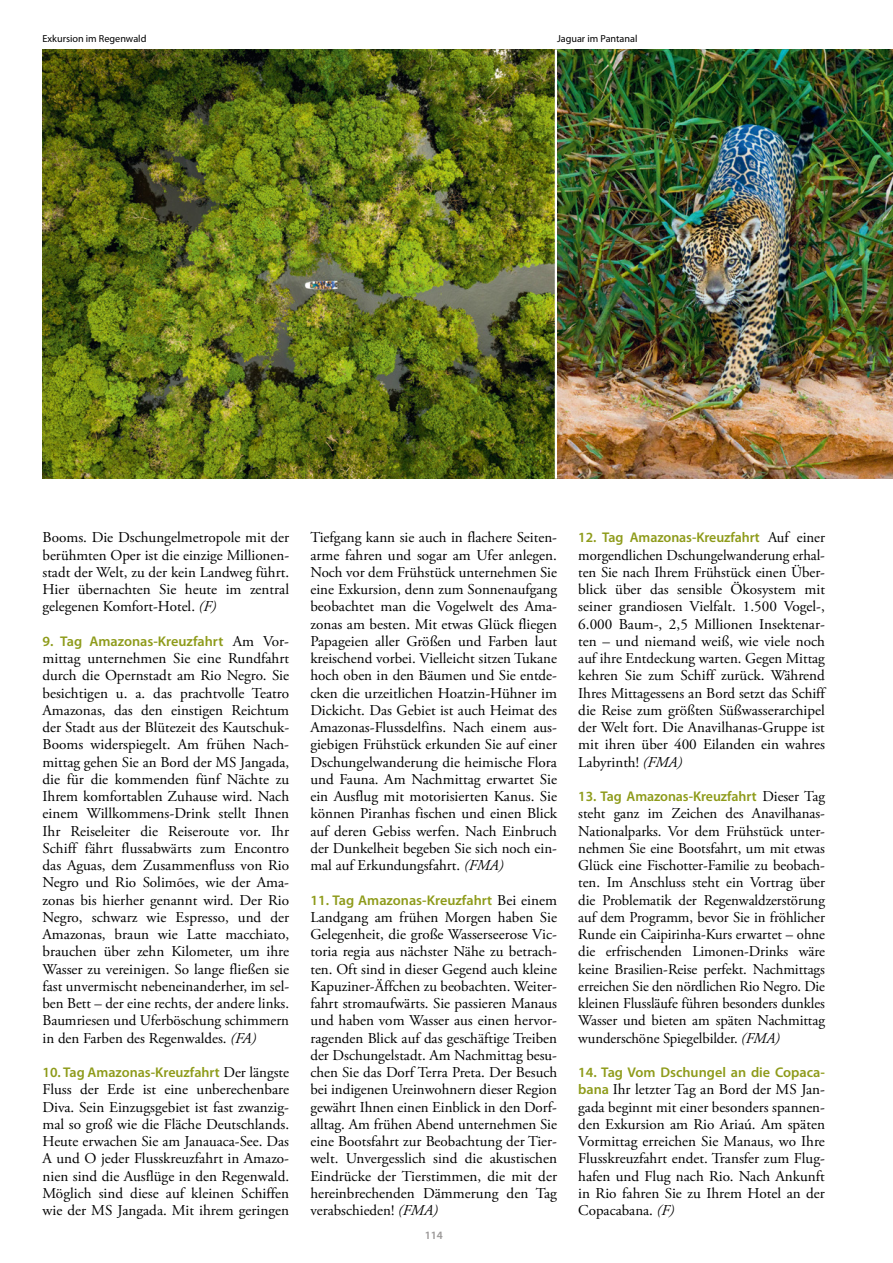
<style>
.page{position:relative;width:893px;height:1263px;background:#fff}
.page>*{position:absolute;margin:0;border:0;box-sizing:border-box;transform-origin:0 0}
.t1{font:15px/17.2px "Adobe Garamond Pro";color:#000;text-align:justify}
.t2{font:600 14.1px "Myriad Pro";color:#8e9b1a}
.t3{font:600 11.25px "Myriad Pro";color:#9a9897}
.t4{font:10.2px "Myriad Pro";color:#000}
.s1{font-style:italic}
.s2{font-family:"Adobe Garamond Pro";font-weight:400;font-size:15px;color:#000}
.s3{font-family:"Myriad Pro";font-weight:600;font-size:14.1px;color:#8e9b1a}
</style>
<div class="page">
<img style="left:43px;top:49px;width:850px;height:430px">
<hr style="left:555px;top:49px;width:2px;height:430px;background:#fff">
<p class="t4" style="left:43px;top:33px;width:105px">Exkursion im Regenwald</p>
<p class="t4" style="left:557px;top:33px;width:82px">Jaguar im Pantanal</p>
<p class="t1" style="left:43px;top:529px;width:248px">Booms. Die Dschungelmetropole mit der berühmten Oper ist die einzige Millionen&shy;stadt der Welt, zu der kein Landweg führt.<br>Hier übernachten Sie heute im zentral gelegenen Komfort-Hotel. <span class="s1">(F)</span></p>
<p class="t2" style="left:43px;top:633px;width:247px">9. Tag Amazonas-Kreuzfahrt <span class="s2">Am Vor-</span></p>
<p class="t1" style="left:43px;top:650px;width:248px">mittag unternehmen Sie eine Rundfahrt durch die Opernstadt am Rio Negro. Sie besichtigen u. a. das prachtvolle Teatro Amazonas, das den einstigen Reichtum der Stadt aus der Blütezeit des Kautschuk-Booms widerspiegelt. Am frühen Nach&shy;mittag gehen Sie an Bord der MS Jangada, die für die kommenden fünf Nächte zu Ihrem komfortablen Zuhause wird. Nach einem Willkommens-Drink stellt Ihnen Ihr Reiseleiter die Reiseroute vor. Ihr Schiff fährt flussabwärts zum Encontro das Aguas, dem Zusammenfluss von Rio Negro und Rio Solimões, wie der Ama&shy;zonas bis hierher genannt wird. Der Rio Negro, schwarz wie Espresso, und der Amazonas, braun wie Latte macchiato, brauchen über zehn Kilometer, um ihre Wasser zu vereinigen. So lange fließen sie fast unvermischt nebeneinanderher, im sel&shy;ben Bett – der eine rechts, der andere links.<br>Baumriesen und Uferböschung schimmern in den Farben des Regenwaldes. <span class="s1">(FA)</span></p>
<p class="t2" style="left:43px;top:1065px;width:248px">10. Tag Amazonas-Kreuzfahrt <span class="s2">Der längste</span></p>
<p class="t1" style="left:43px;top:1081px;width:248px">Fluss der Erde ist eine unberechenbare Diva. Sein Einzugsgebiet ist fast zwanzig&shy;mal so groß wie die Fläche Deutschlands.<br>Heute erwachen Sie am Janauaca-See. Das A und O jeder Flusskreuzfahrt in Amazo&shy;nien sind die Ausflüge in den Regenwald.<br>Möglich sind diese auf kleinen Schiffen wie der MS Jangada. Mit ihrem geringen</p>
<p class="t1" style="left:310px;top:529px;width:248px">Tiefgang kann sie auch in flachere Seiten&shy;arme fahren und sogar am Ufer anlegen.<br>Noch vor dem Frühstück unternehmen Sie eine Exkursion, denn zum Sonnenaufgang beobachtet man die Vogelwelt des Ama&shy;zonas am besten. Mit etwas Glück fliegen Papageien aller Größen und Farben laut kreischend vorbei. Vielleicht sitzen Tukane hoch oben in den Bäumen und Sie entde&shy;cken die urzeitlichen Hoatzin-Hühner im Dickicht. Das Gebiet ist auch Heimat des Amazonas-Flussdelfins. Nach einem aus&shy;giebigen Frühstück erkunden Sie auf einer Dschungelwanderung die heimische Flora und Fauna. Am Nachmittag erwartet Sie ein Ausflug mit motorisierten Kanus. Sie können Piranhas fischen und einen Blick auf deren Gebiss werfen. Nach Einbruch der Dunkelheit begeben Sie sich noch ein&shy;mal auf Erkundungsfahrt. <span class="s1">(FMA)</span></p>
<p class="t2" style="left:310px;top:892px;width:248px">11. Tag Amazonas-Kreuzfahrt <span class="s2">Bei einem</span></p>
<p class="t1" style="left:310px;top:909px;width:248px">Landgang am frühen Morgen haben Sie Gelegenheit, die große Wasserseerose Vic&shy;toria regia aus nächster Nähe zu betrach&shy;ten. Oft sind in dieser Gegend auch kleine Kapuziner-Äffchen zu beobachten. Weiter&shy;fahrt stromaufwärts. Sie passieren Manaus und haben vom Wasser aus einen hervor&shy;ragenden Blick auf das geschäftige Treiben der Dschungelstadt. Am Nachmittag besu&shy;chen Sie das Dorf Terra Preta. Der Besuch bei indigenen Ureinwohnern dieser Region gewährt Ihnen einen Einblick in den Dorf&shy;alltag. Am frühen Abend unternehmen Sie eine Bootsfahrt zur Beobachtung der Tier&shy;welt. Unvergesslich sind die akustischen Eindrücke der Tierstimmen, die mit der hereinbrechenden Dämmerung den Tag verabschieden! <span class="s1">(FMA)</span></p>
<p class="t3" style="left:425px;top:1229px;width:20px">114</p>
<p class="t2" style="left:578px;top:530px;width:248px">12. Tag Amazonas-Kreuzfahrt <span class="s2">Auf einer</span></p>
<p class="t1" style="left:578px;top:547px;width:248px">morgendlichen Dschungelwanderung erhal&shy;ten Sie nach Ihrem Frühstück einen Über&shy;blick über das sensible Ökosystem mit seiner grandiosen Vielfalt. 1.500 Vogel-, 6.000 Baum-, 2,5 Millionen Insektenar&shy;ten – und niemand weiß, wie viele noch auf ihre Entdeckung warten. Gegen Mittag kehren Sie zum Schiff zurück. Während Ihres Mittagessens an Bord setzt das Schiff die Reise zum größten Süßwasserarchipel der Welt fort. Die Anavilhanas-Gruppe ist mit ihren über 400 Eilanden ein wahres Labyrinth! <span class="s1">(FMA)</span></p>
<p class="t2" style="left:578px;top:789px;width:248px">13. Tag Amazonas-Kreuzfahrt <span class="s2">Dieser Tag</span></p>
<p class="t1" style="left:578px;top:805px;width:248px">steht ganz im Zeichen des Anavilhanas-Nationalparks. Vor dem Frühstück unter&shy;nehmen Sie eine Bootsfahrt, um mit etwas Glück eine Fischotter-Familie zu beobach&shy;ten. Im Anschluss steht ein Vortrag über die Problematik der Regenwaldzerstörung auf dem Programm, bevor Sie in fröhlicher Runde ein Caipirinha-Kurs erwartet – ohne die erfrischenden Limonen-Drinks wäre keine Brasilien-Reise perfekt. Nachmittags erreichen Sie den nördlichen Rio Negro. Die kleinen Flussläufe führen besonders dunkles Wasser und bieten am späten Nachmittag wunderschöne Spiegelbilder. <span class="s1">(FMA)</span></p>
<p class="t2" style="left:578px;top:1065px;width:248px">14. Tag Vom Dschungel an die Copaca-</p>
<p class="t1" style="left:578px;top:1081px;width:248px"><span class="s3">bana</span> Ihr letzter Tag an Bord der MS Jan&shy;gada beginnt mit einer besonders spannen&shy;den Exkursion am Rio Ariaú. Am späten Vormittag erreichen Sie Manaus, wo Ihre Flusskreuzfahrt endet. Transfer zum Flug&shy;hafen und Flug nach Rio. Nach Ankunft in Rio fahren Sie zu Ihrem Hotel an der Copacabana. <span class="s1">(F)</span></p>
</div>
